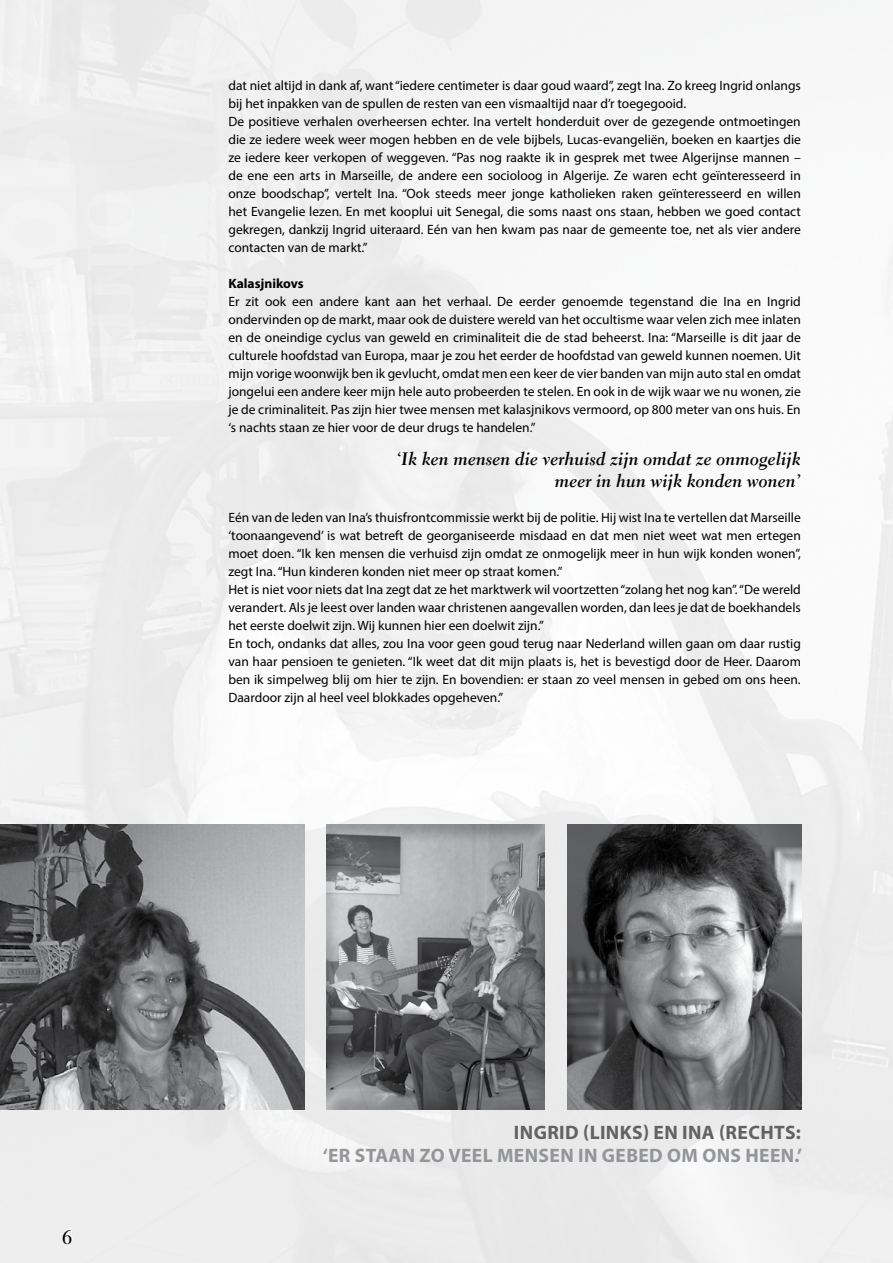
<style>
.page{position:relative;width:893px;height:1263px;background:#fff}
.page>*{position:absolute;margin:0;border:0;box-sizing:border-box;transform-origin:0 0}
.t1{font:700 19.5px "Myriad Pro";letter-spacing:.02em;color:#939598}
.t2{font:700 19.5px "Myriad Pro";letter-spacing:.02em;color:#616264}
.t3{font:700 19.5px "Electra LT Std";color:#000}
.t4{font:18px/21.6px "Electra LT Std Bold Cursive";color:#000;text-align:right}
.t5{font:13.5px/18px "Myriad Pro";color:#000}
.t6{font:700 13.5px "Myriad Pro";color:#000}
</style>
<div class="page">
<img style="left:0;top:0;width:893px;height:1263px">
<svg style="left:61px;top:1227px;width:13px;height:19px"></svg>
<img style="left:567px;top:825px;width:234px;height:284px">
<img style="left:0;top:825px;width:304px;height:284px">
<div style="left:326px;top:825px;width:221px;height:286px;background:#939598;opacity:.5"></div>
<p class="t5" style="left:228px;top:76px;width:574px">dat niet altijd in dank af, want “iedere centimeter is daar goud waard”, zegt Ina. Zo kreeg Ingrid onlangs bij het inpakken van de spullen de resten van een vismaaltijd naar d’r toegegooid.<br>De positieve verhalen overheersen echter. Ina vertelt honderduit over de gezegende ontmoetingen die ze iedere week weer mogen hebben en de vele bijbels, Lucas-evangeliën, boeken en kaartjes die ze iedere keer verkopen of weggeven. “Pas nog raakte ik in gesprek met twee Algerijnse mannen – de ene een arts in Marseille, de andere een socioloog in Algerije. Ze waren echt geïnteresseerd in onze boodschap”, vertelt Ina. “Ook steeds meer jonge katholieken raken geïnteresseerd en willen het Evangelie lezen. En met kooplui uit Senegal, die soms naast ons staan, hebben we goed contact gekregen, dankzij Ingrid uiteraard. Eén van hen kwam pas naar de gemeente toe, net als vier andere contacten van de markt.”</p>
<p class="t6" style="left:228px;top:275px;width:77px">KALASJNIKOVS</p>
<p class="t5" style="left:228px;top:292px;width:574px;text-align:justify">Er zit ook een andere kant aan het verhaal. De eerder genoemde tegenstand die Ina en Ingrid ondervinden op de markt, maar ook de duistere wereld van het occultisme waar velen zich mee inlaten en de oneindige cyclus van geweld en criminaliteit die de stad beheerst. Ina: “Marseille is dit jaar de culturele hoofdstad van Europa, maar je zou het eerder de hoofdstad van geweld kunnen noemen. Uit mijn vorige woonwijk ben ik gevlucht, omdat men een keer de vier banden van mijn auto stal en omdat jongelui een andere keer mijn hele auto probeerden te stelen. En ook in de wijk waar we nu wonen, zie je de criminaliteit. Pas zijn hier twee mensen met kalasjnikovs vermoord, op 800 meter van ons huis. En ‘s nachts staan ze hier voor de deur drugs te handelen.”</p>
<h2 class="t4" style="left:397px;top:448px;width:406px">‘Ik ken mensen die verhuisd zijn omdat ze onmogelijk meer in hun wijk konden wonen’</h2>
<p class="t5" style="left:228px;top:508px;width:574px">Eén van de leden van Ina’s thuisfrontcommissie werkt bij de politie. Hij wist Ina te vertellen dat Marseille ‘toonaangevend’ is wat betreft de georganiseerde misdaad en dat men niet weet wat men ertegen moet doen. “Ik ken mensen die verhuisd zijn omdat ze onmogelijk meer in hun wijk konden wonen”, zegt Ina. “Hun kinderen konden niet meer op straat komen.”<br>Het is niet voor niets dat Ina zegt dat ze het marktwerk wil voortzetten “zolang het nog kan”. “De wereld verandert. Als je leest over landen waar christenen aangevallen worden, dan lees je dat de boekhandels het eerste doelwit zijn. Wij kunnen hier een doelwit zijn.”<br>En toch, ondanks dat alles, zou Ina voor geen goud terug naar Nederland willen gaan om daar rustig van haar pensioen te genieten. “Ik weet dat dit mijn plaats is, het is bevestigd door de Heer. Daarom ben ik simpelweg blij om hier te zijn. En bovendien: er staan zo veel mensen in gebed om ons heen.<br>Daardoor zijn al heel veel blokkades opgeheven.”</p>
<h1 class="t3" style="left:62px;top:1225px;width:12px">6</h1>
<h1 class="t2" style="left:514px;top:1120px;width:288px">INGRID (LINKS) EN INA (RECHTS:</h1>
<h1 class="t1" style="left:323px;top:1143px;width:481px">‘ER STAAN ZO VEEL MENSEN IN GEBED OM ONS HEEN.’</h1>
</div>
